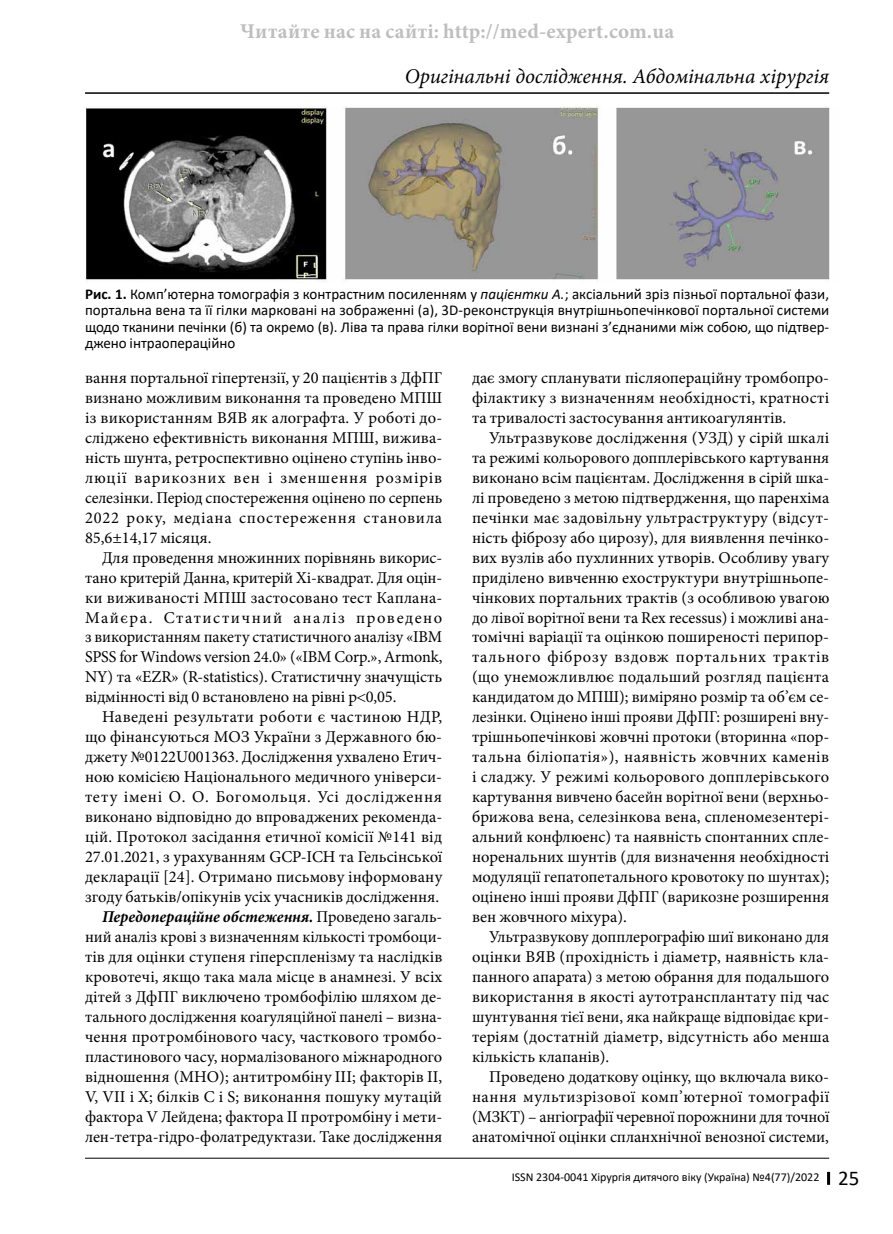
<style>
.page{position:relative;width:893px;height:1234px;background:#fff}
.page>*{position:absolute;margin:0;border:0;box-sizing:border-box;transform-origin:0 0}
.t1{font:italic 21px "Minion Pro";color:#000}
.t2{font:700 21px "Minion Pro";letter-spacing:.01em;color:#bcbec0}
.t3{font:16.5px/20px "Minion Pro";letter-spacing:.005em;color:#000;text-align:justify}
.t4{font:15px/16.5px "Calibri";color:#000;text-align:justify}
.t5{font:12px "Calibri";color:#000}
.s1{font-weight:700}
.s2{font-style:italic}
.s3{font-weight:700;font-style:italic}
.s4{font-size:21px}
</style>
<div class="page">
<hr style="left:85px;top:92px;width:744px;height:2px;background:#000">
<svg style="left:827px;top:1171px;width:3px;height:13px"></svg>
<hr style="left:85px;top:1157px;width:744px;height:1px;background:#000">
<img style="left:86px;top:106px;width:744px;height:176px">
<p class="t2" style="left:240px;top:16px;width:435px">Читайте нас на сайті: http://med-expert.com.ua</p>
<p class="t1" style="left:405px;top:62px;width:426px">Оригінальні дослідження. Абдомінальна хірургія</p>
<p class="t4" style="left:85px;top:285px;width:746px"><span class="s1">Рис. 1.</span> Комп’ютерна томографія з контрастним посиленням у <span class="s2">пацієнтки А.</span>; аксіальний зріз пізньої портальної фази, портальна вена та її гілки марковані на зображенні (a), 3D-реконструкція внутрішньопечінкової портальної системи щодо тканини печінки (б) та окремо (в). Ліва та права гілки ворітної вени визнані з’єднаними між собою, що підтвер&shy;джено інтраопераційно</p>
<p class="t3" style="left:85px;top:367px;width:359px">вання портальної гіпертензії, у 20 пацієнтів з ДфПГ визнано можливим виконання та проведено МПШ із використанням ВЯВ як алографта. У роботі до&shy;сліджено ефективність виконання МПШ, вижива&shy;ність шунта, ретроспективно оцінено ступінь інво&shy;люції варикозних вен і зменшення розмірів селезінки. Період спостереження оцінено по серпень 2022 року, медіана спостереження становила 85,6±14,17 місяця.</p>
<p class="t3" style="left:85px;top:547px;width:359px;text-indent:17px">Для проведення множинних порівнянь викорис&shy;тано критерій Данна, критерій Хі-квадрат. Для оцін&shy;ки виживаності МПШ застосовано тест Каплана-Майєра. Статистичний аналіз проведено з використанням пакету статистичного аналізу «IBM SPSS for Windows version 24.0» («IBM Corp.», Armonk, NY) та «EZR» (R-statistics). Статистичну значущість відмінності від 0 встановлено на рівні p 0,05.</p>
<p class="t3" style="left:85px;top:707px;width:359px;text-align:right">Наведені результати роботи є частиною НДР, що фінансуються МОЗ України з Державного бю&shy;джету №0122U001363. Дослідження ухвалено Етич&shy;ною комісією Національного медичного універси&shy;тету імені О. О. Богомольця. Усі дослідження виконано відповідно до впроваджених рекоменда&shy;цій. Протокол засідання етичної комісії №141 від 27.01.2021, з урахуванням GCP-ICH та Гельсінської декларації [24]. Отримано письмову інформовану згоду батьків/опікунів усіх учасників дослідження.<br><span class="s3">Передопераційне обстеження.</span> Проведено загаль&shy;ний аналіз крові з визначенням кількості тромбоци&shy;тів для оцінки ступеня гіперспленізму та наслідків кровотечі, якщо така мала місце в анамнезі. У всіх дітей з ДфПГ виключено тромбофілію шляхом де&shy;тального дослідження коагуляційної панелі – визна&shy;чення протромбінового часу, часткового тромбо&shy;пластинового часу, нормалізованого міжнародного відношення (МНО); антитромбіну III; факторів II, V, VII і X; білків C і S; виконання пошуку мутацій фактора V Лейдена; фактора II протромбіну і мети&shy;лен-тетра-гідро-фолатредуктази. Таке дослідження</p>
<p class="t3" style="left:472px;top:367px;width:359px">дає змогу спланувати післяопераційну тромбопро&shy;філактику з визначенням необхідності, кратності та тривалості застосування антикоагулянтів.</p>
<p class="t3" style="left:472px;top:427px;width:359px;text-indent:17px">Ультразвукове дослідження (УЗД) у сірій шкалі та режимі кольорового допплерівського картування виконано всім пацієнтам. Дослідження в сірій шка&shy;лі проведено з метою підтвердження, що паренхіма печінки має задовільну ультраструктуру (відсут&shy;ність фіброзу або цирозу), для виявлення печінко&shy;вих вузлів або пухлинних утворів. Особливу увагу приділено вивченню ехоструктури внутрішньопе&shy;чінкових портальних трактів (з особливою увагою до лівої ворітної вени та Rex recessus) і можливі ана&shy;томічні варіації та оцінкою поширеності перипор&shy;тального фіброзу вздовж портальних трактів (що унеможливлює подальший розгляд пацієнта кандидатом до МПШ); виміряно розмір та об’єм се&shy;лезінки. Оцінено інші прояви ДфПГ: розширені вну&shy;трішньопечінкові жовчні протоки (вторинна «пор&shy;тальна біліопатія»), наявність жовчних каменів і сладжу. У режимі кольорового допплерівського картування вивчено басейн ворітної вени (верхньо&shy;брижова вена, селезінкова вена, спленомезентері&shy;альний конфлюенс) та наявність спонтанних спле&shy;норенальних шунтів (для визначення необхідності модуляції гепатопетального кровотоку по шунтах); оцінено інші прояви ДфПГ (варикозне розширення вен жовчного міхура).</p>
<p class="t3" style="left:472px;top:926px;width:359px;text-indent:17px">Ультразвукову допплерографію шиї виконано для оцінки ВЯВ (прохідність і діаметр, наявність кла&shy;панного апарата) з метою обрання для подальшого використання в якості аутотрансплантату під час шунтування тієї вени, яка найкраще відповідає кри&shy;теріям (достатній діаметр, відсутність або менша кількість клапанів).</p>
<p class="t3" style="left:472px;top:1066px;width:359px;text-indent:17px">Проведено додаткову оцінку, що включала вико&shy;нання мультизрізової комп’ютерної томографії (МЗКТ) – ангіографії черевної порожнини для точної анатомічної оцінки спланхнічної венозної системи,</p>
<p class="t5" style="left:512px;top:1167px;width:349px">ISSN 2304-0041 Хірургія дитячого віку (Україна) №4(77)/2022 <span class="s4">25</span></p>
</div>
